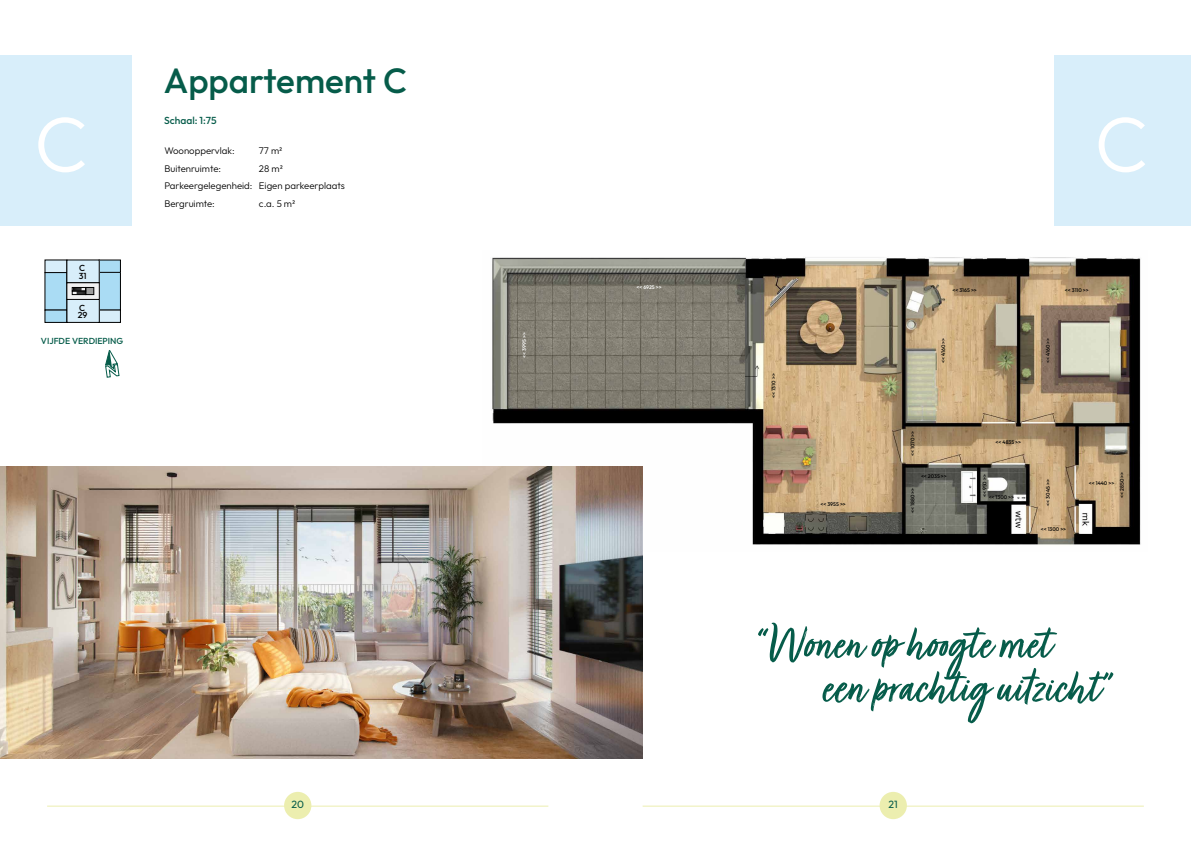
<style>
.page{position:relative;width:1191px;height:844px;background:#fff}
.page>*{position:absolute;margin:0;border:0;box-sizing:border-box;transform-origin:0 0}
.t1{font:300 77.88px "Outfit";color:#fff}
.t2{font:52.5px/43.8px "Turbinado Pro";color:#065c4a}
.t3{font:500 35px "Outfit";color:#065c4a}
.t4{font:10.5px "Outfit";color:#065c4a}
.t5{font:500 10.24px "Outfit";color:#065c4a}
.t6{font:300 9.62px/17.5px "Outfit";color:#000}
.t7{font:500 8.75px "Outfit";color:#065c4a}
.t8{font:500 8.75px "Outfit";color:#000}
.t9{font:500 5.25px "Outfit";color:#000}
.t10{font:500 5.25px "Outfit";color:#fff}
</style>
<div class="page">
<div style="left:0;top:56px;width:131px;height:170px;background:#d8eefa"></div>
<svg style="left:105px;top:350px;width:14px;height:27px"></svg>
<div style="left:45px;top:260px;width:22px;height:12px;background:#d8eefa"></div>
<div style="left:99px;top:310px;width:21px;height:12px;background:#d8eefa"></div>
<div style="left:99px;top:272px;width:21px;height:38px;background:#aadcf4"></div>
<div style="left:99px;top:272px;width:22px;height:38px;border:1px solid #000"></div>
<div style="left:45px;top:272px;width:22px;height:38px;background:#aadcf4"></div>
<div style="left:45px;top:272px;width:22px;height:38px;border:1px solid #000"></div>
<div style="left:99px;top:260px;width:21px;height:12px;background:#aadcf4"></div>
<div style="left:45px;top:310px;width:22px;height:12px;background:#aadcf4"></div>
<div style="left:67px;top:260px;width:32px;height:23px;background:#d8eefa"></div>
<div style="left:67px;top:299px;width:32px;height:23px;background:#d8eefa"></div>
<div style="left:67px;top:299px;width:33px;height:23px;border:1px solid #000"></div>
<svg style="left:69px;top:284px;width:29px;height:13px"></svg>
<div style="left:67px;top:282px;width:33px;height:17px;border:1px solid #000"></div>
<div style="left:86px;top:287px;width:8px;height:7px;background:#9d9d9c"></div>
<div style="left:85px;top:287px;width:9px;height:8px;border:1px solid #000"></div>
<div style="left:72px;top:287px;width:14px;height:4px;border:1px solid #000"></div>
<div style="left:72px;top:290px;width:14px;height:5px;border:1px solid #000"></div>
<svg style="left:73px;top:287px;width:13px;height:7px"></svg>
<img style="left:492px;top:257px;width:649px;height:294px">
<img style="left:0;top:466px;width:642px;height:292px">
<div style="left:1054px;top:56px;width:137px;height:170px;background:#d8eefa"></div>
<hr style="left:47px;top:805px;width:501px;height:1px;background:#eceeaf">
<div style="left:284px;top:791px;width:27px;height:28px;background:#eceeaf;border-radius:50%"></div>
<hr style="left:642px;top:805px;width:501px;height:1px;background:#eceeaf">
<div style="left:879px;top:791px;width:28px;height:28px;background:#eceeaf;border-radius:50%"></div>
<h1 class="t1" style="left:34px;top:97px;width:55px">C</h1>
<h3 class="t8" style="left:79px;top:262px;width:7px">C</h3>
<h3 class="t8" style="left:79px;top:302px;width:7px">C</h3>
<h3 class="t8" style="left:79px;top:270px;width:9px">31</h3>
<h3 class="t8" style="left:78px;top:310px;width:11px">29</h3>
<h3 class="t7" style="left:41px;top:335px;width:84px">VIJFDE VERDIEPING</h3>
<h3 class="t3" style="left:164px;top:58px;width:245px">Appartement C</h3>
<h3 class="t5" style="left:164px;top:114px;width:54px">Schaal: 1:75</h3>
<h3 class="t6" style="left:164px;top:142px;width:72px">Woonoppervlak:</h3>
<h3 class="t6" style="left:259px;top:142px;width:25px">77 m²</h3>
<h3 class="t6" style="left:164px;top:159px;width:58px">Buitenruimte:</h3>
<h3 class="t6" style="left:164px;top:159px;width:182px;text-indent:94px">28 m²<br>Parkeergelegenheid: Eigen parkeerplaats<br>Bergruimte:</h3>
<h3 class="t6" style="left:259px;top:194px;width:38px">c.a. 5 m²</h3>
<p class="t10" style="left:521px;top:357px;width:27px;rotate:-90deg">&lt;&lt; 3995 &gt;&gt;</p>
<p class="t10" style="left:636px;top:283px;width:27px">&lt;&lt; 6925 &gt;&gt;</p>
<p class="t9" style="left:770px;top:398px;width:26px;rotate:-90deg">&lt;&lt; 7310 &gt;&gt;</p>
<p class="t9" style="left:820px;top:501px;width:27px">&lt;&lt; 3955 &gt;&gt;</p>
<h1 class="t1" style="left:1094px;top:97px;width:55px">C</h1>
<p class="t9" style="left:952px;top:287px;width:26px">&lt;&lt; 3165 &gt;&gt;</p>
<p class="t9" style="left:1065px;top:287px;width:25px">&lt;&lt; 3110 &gt;&gt;</p>
<p class="t9" style="left:940px;top:363px;width:27px;rotate:-90deg">&lt;&lt; 4160 &gt;&gt;</p>
<p class="t9" style="left:1044px;top:363px;width:27px;rotate:-90deg">&lt;&lt; 4160 &gt;&gt;</p>
<p class="t9" style="left:909px;top:456px;width:27px;rotate:-90deg">&lt;&lt; 1070 &gt;&gt;</p>
<p class="t9" style="left:909px;top:512px;width:26px;rotate:-90deg">&lt;&lt; 1880 &gt;&gt;</p>
<p class="t9" style="left:921px;top:472px;width:27px">&lt;&lt; 2035 &gt;&gt;</p>
<p class="t9" style="left:995px;top:438px;width:27px">&lt;&lt; 4835 &gt;&gt;</p>
<p class="t9" style="left:981px;top:497px;width:25px;rotate:-90deg">&lt;&lt; 950 &gt;&gt;</p>
<p class="t9" style="left:1118px;top:498px;width:27px;rotate:-90deg">&lt;&lt; 2850 &gt;&gt;</p>
<p class="t9" style="left:1040px;top:525px;width:27px">&lt;&lt; 1300 &gt;&gt;</p>
<p class="t9" style="left:1044px;top:505px;width:28px;rotate:-90deg">&lt;&lt; 3045 &gt;&gt;</p>
<p class="t9" style="left:1089px;top:480px;width:27px">&lt;&lt; 1440 &gt;&gt;</p>
<p class="t9" style="left:988px;top:494px;width:27px">&lt;&lt; 1300 &gt;&gt;</p>
<h2 class="t2" style="left:822px;top:626px;width:291px;text-indent:-63px">“Wonen op hoogte met<br>een prachtig uitzicht”</h2>
<h3 class="t4" style="left:291px;top:798px;width:14px">20</h3>
<h3 class="t4" style="left:888px;top:798px;width:11px">21</h3>
</div>
